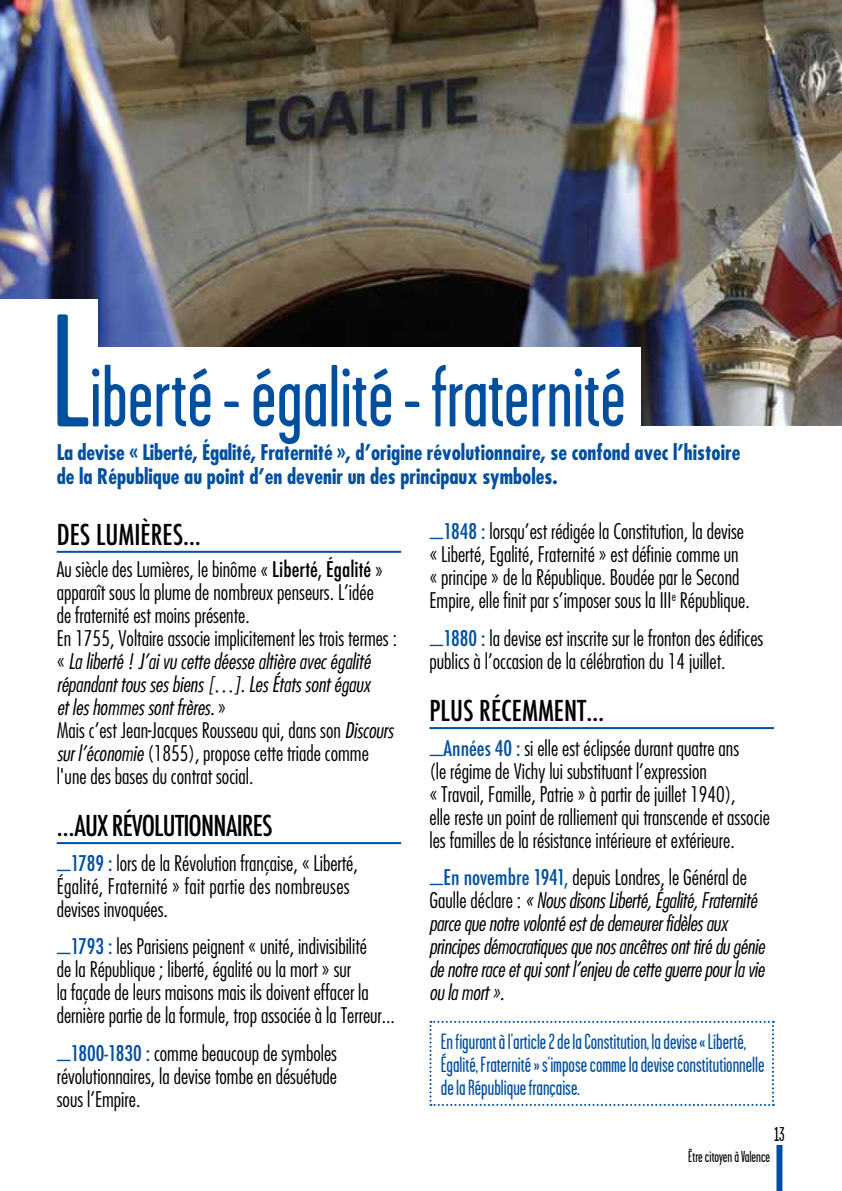
<style>
.page{position:relative;width:842px;height:1191px;background:#fff}
.page>*{position:absolute;margin:0;border:0;box-sizing:border-box;transform-origin:0 0}
.t1{font:88px "Garage Gothic";color:#004f9f}
.t2{font:500 condensed 28px "Futura";color:#000}
.t3{font:500 condensed 28px "Futura";letter-spacing:-.03em;color:#000}
.t4{font:22px/23px "Garage Gothic";color:#004f9f}
.t5{font:300 condensed 21px/23px "Futura";color:#000}
.t6{font:italic 300 condensed 21px/23px "Futura";letter-spacing:-.01em;color:#000}
.t7{font:700 condensed 21px/24px "Futura";color:#004f9f}
.t8{font:20px "Garage Gothic";color:#000}
.t9{font:16px "Garage Gothic";color:#000}
.s1{font-size:160px}
.s2{font-weight:500}
.s3{font-style:italic}
.s4{font-weight:500;color:#004f9f}
.s5{font-weight:500;font-style:normal;color:#004f9f}
.s6{font-style:normal}
</style>
<div class="page">
<img style="left:0;top:0;width:842px;height:425px">
<div style="left:0;top:299px;width:98px;height:145px;background:#fff"></div>
<div style="left:0;top:347px;width:641px;height:80px;background:#fff"></div>
<hr style="left:57px;top:551px;width:344px;height:2px;background:#004f9f">
<hr style="left:57px;top:842px;width:344px;height:2px;background:#004f9f">
<hr style="left:429px;top:727px;width:345px;height:2px;background:#004f9f">
<svg style="left:429px;top:1020px;width:345px;height:86px"></svg>
<div style="left:776px;top:1145px;width:6px;height:46px;background:#004f9f"></div>
<h1 class="t1" style="left:51px;top:351px;width:576px"><span class="s1">L</span>iberté - égalité - fraternité</h1>
<p class="t7" style="left:57px;top:440px;width:685px">La devise « Liberté, Égalité, Fraternité », d’origine révolutionnaire, se confond avec l’histoire de la République au point d’en devenir un des principaux symboles.</p>
<h2 class="t2" style="left:57px;top:517px;width:146px">DES LUMIÈRES…</h2>
<p class="t5" style="left:57px;top:557px;width:342px">Au siècle des Lumières, le binôme <span class="s2">« Liberté, Égalité » </span>apparaît sous la plume de nombreux penseurs. L’idée<br>de fraternité est moins présente.<br>En 1755, Voltaire associe implicitement les trois termes : « <span class="s3">La liberté ! J’ai vu cette déesse altière avec égalité répandant tous ses biens […]. Les États sont égaux<br>et les hommes sont frères.</span> »<br>Mais c’est Jean-Jacques Rousseau qui, dans son <span class="s3">Discours sur l’économie</span> (1855), propose cette triade comme l'une des bases du contrat social.</p>
<h2 class="t3" style="left:57px;top:808px;width:217px">… AUX RÉVOLUTIONNAIRES</h2>
<p class="t5" style="left:57px;top:851px;width:303px"><sub>—</sub><span class="s4">1789 :</span> lors de la Révolution française, « Liberté,<br>Égalité, Fraternité » fait partie des nombreuses devises invoquées.</p>
<p class="t5" style="left:57px;top:935px;width:340px"><sub>—</sub><span class="s4">1793 :</span> les Parisiens peignent « unité, indivisibilité<br>de la République ; liberté, égalité ou la mort » sur<br>la façade de leurs maisons mais ils doivent effacer la dernière partie de la formule, trop associée à la Terreur...</p>
<p class="t5" style="left:57px;top:1041px;width:282px;text-align:justify"><sub>—</sub><span class="s4">1800-1830 :</span> comme beaucoup de symboles révolutionnaires, la devise tombe en désuétude sous l’Empire.</p>
<p class="t5" style="left:429px;top:520px;width:322px"><sub>—</sub><span class="s4">1848 :</span> lorsqu’est rédigée la Constitution, la devise « Liberté, Egalité, Fraternité » est définie comme un « principe » de la République. Boudée par le Second Empire, elle finit par s’imposer sous la III<sup>e</sup> République.</p>
<p class="t5" style="left:429px;top:626px;width:335px"><sub>—</sub><span class="s4">1880 :</span> la devise est inscrite sur le fronton des édifices publics à l’occasion de la célébration du 14 juillet.</p>
<h2 class="t2" style="left:429px;top:693px;width:176px">PLUS RÉCEMMENT…</h2>
<p class="t5" style="left:429px;top:736px;width:342px"><sub>—</sub><span class="s4">Années 40 :</span> si elle est éclipsée durant quatre ans<br>(le régime de Vichy lui substituant l’expression<br>« Travail, Famille, Patrie » à partir de juillet 1940),<br>elle reste un point de ralliement qui transcende et associe les familles de la résistance intérieure et extérieure.</p>
<p class="t6" style="left:429px;top:865px;width:337px"><sub>—</sub><span class="s5">En novembre 1941,</span> <span class="s6">depuis Londres, le Général de Gaulle déclare :</span> « Nous disons Liberté, Égalité, Fraternité parce que notre volonté est de demeurer fidèles aux principes démocratiques que nos ancêtres ont tiré du génie de notre race et qui sont l’enjeu de cette guerre pour la vie ou la mort ».</p>
<p class="t4" style="left:441px;top:1030px;width:325px">En figurant à l’article 2 de la Constitution, la devise « Liberté,<br>Égalité, Fraternité » s’impose comme la devise constitutionnelle de la République française.</p>
<p class="t8" style="left:774px;top:1124px;width:12px">13</p>
<p class="t9" style="left:688px;top:1148px;width:83px">Être citoyen à Valence</p>
</div>
